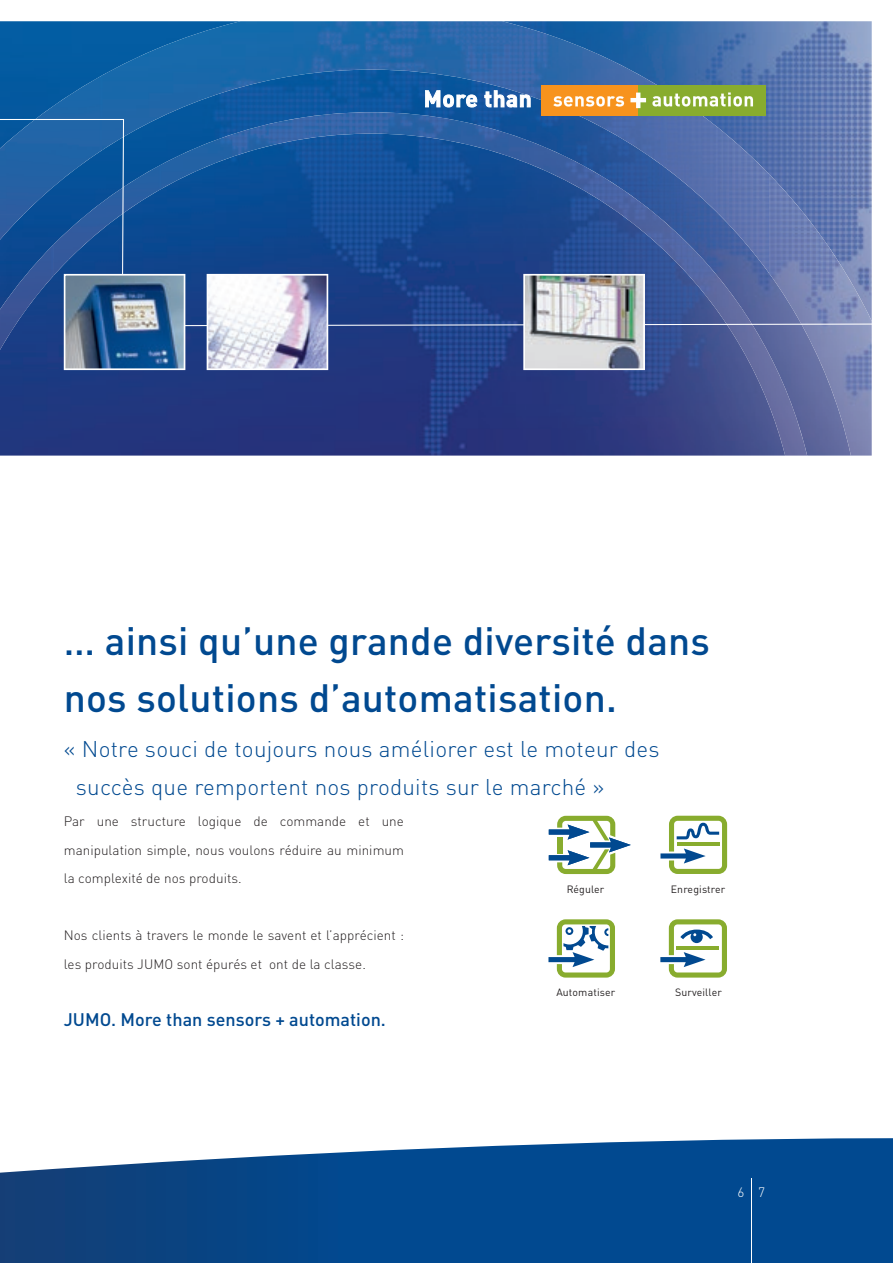
<style>
.page{position:relative;width:893px;height:1263px;background:#fff}
.page>*{position:absolute;margin:0;border:0;box-sizing:border-box;transform-origin:0 0}
.t1{font:500 39px/57px "DIN Pro";letter-spacing:.005em;color:#014990}
.t2{font:300 22.5px/37.5px "DIN Pro";letter-spacing:.01em;color:#014990}
.t3{font:500 18px "DIN Pro";color:#014990}
.t4{font:300 13.5px/28.5px "DIN Pro";letter-spacing:.005em;color:#231f20;text-align:justify}
.t5{font:300 13.5px "DIN Pro";color:#fff}
.t6{font:10.5px "DIN Pro";letter-spacing:.015em;color:#231f20}
</style>
<div class="page">
<svg style="left:0;top:21px;width:872px;height:435px;background:#2f488b"></svg>
<img style="left:102px;top:21px;width:565px;height:97px">
<img style="left:0;top:75px;width:103px;height:44px">
<img style="left:666px;top:116px;width:52px;height:3px">
<img style="left:102px;top:117px;width:58px;height:2px">
<img style="left:582px;top:117px;width:85px;height:2px">
<img style="left:793px;top:326px;width:27px;height:38px">
<img style="left:820px;top:326px;width:52px;height:130px">
<img style="left:269px;top:112px;width:306px;height:7px">
<img style="left:0;top:326px;width:54px;height:24px">
<img style="left:715px;top:326px;width:78px;height:81px">
<img style="left:769px;top:407px;width:38px;height:49px">
<svg style="left:0;top:119px;width:872px;height:207px;background:#2d599c"></svg>
<svg style="left:207px;top:274px;width:121px;height:96px"></svg>
<img style="left:64px;top:274px;width:121px;height:96px">
<svg style="left:0;top:1138px;width:893px;height:125px;background:#1d5996"></svg>
<hr style="left:751px;top:1178px;width:1px;height:85px;background:#fff">
<div style="left:541px;top:85px;width:97px;height:31px;background:#f7931d"></div>
<div style="left:638px;top:85px;width:127px;height:31px;background:#88ac2e"></div>
<svg style="left:553px;top:96px;width:71px;height:11px"></svg>
<svg style="left:425px;top:91px;width:52px;height:16px"></svg>
<svg style="left:485px;top:91px;width:45px;height:16px"></svg>
<svg style="left:652px;top:93px;width:101px;height:14px"></svg>
<svg style="left:630px;top:93px;width:16px;height:15px"></svg>
<img style="left:523px;top:274px;width:122px;height:96px">
<svg style="left:660px;top:919px;width:67px;height:58px"></svg>
<svg style="left:549px;top:816px;width:82px;height:58px"></svg>
<svg style="left:548px;top:919px;width:67px;height:58px"></svg>
<svg style="left:660px;top:816px;width:67px;height:58px"></svg>
<h1 class="t1" style="left:64px;top:608px;width:648px">… ainsi qu’une grande diversité dans nos solutions d’automatisation.</h1>
<h2 class="t2" style="left:76px;top:728px;width:585px;text-indent:-12px">« Notre souci de toujours nous améliorer est le moteur des succès que remportent nos produits sur le marché »</h2>
<p class="t4" style="left:64px;top:806px;width:342px">Par une structure logique de commande et une manipulation simple, nous voulons réduire au minimum la complexité de nos produits.</p>
<p class="t6" style="left:567px;top:881px;width:39px">Réguler</p>
<p class="t6" style="left:671px;top:881px;width:56px">Enregistrer</p>
<p class="t4" style="left:64px;top:920px;width:342px">Nos clients à travers le monde le savent et l’apprécient : les produits JUMO sont épurés et ont de la classe.</p>
<h3 class="t3" style="left:64px;top:1004px;width:324px">JUMO. More than sensors + automation.</h3>
<p class="t6" style="left:556px;top:983px;width:60px">Automatiser</p>
<p class="t6" style="left:675px;top:983px;width:48px">Surveiller</p>
<p class="t5" style="left:737px;top:1181px;width:29px">6 7</p>
</div>
